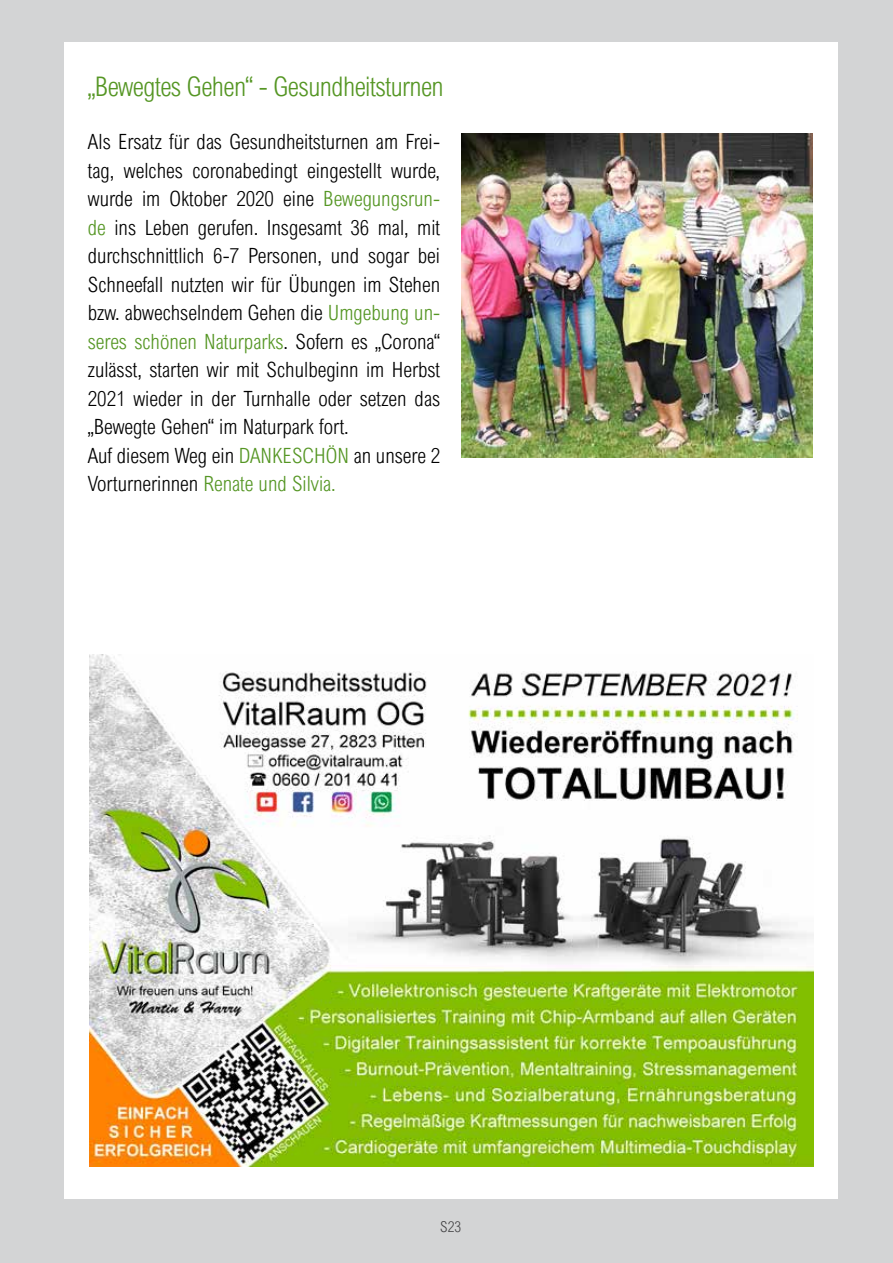
<style>
.page{position:relative;width:893px;height:1263px;background:#d3d4d5}
.page>*{position:absolute;margin:0;border:0;box-sizing:border-box;transform-origin:0 0}
.t1{font:300 27px "Arial Nova Cond";letter-spacing:-.02em;color:#559624}
.t2{font:300 21px/28.5px "Arial Nova Cond";color:#000}
.t3{font:300 15px "Arial Nova Cond";color:#434345}
.s1{color:#559624}
</style>
<div class="page">
<div style="left:64px;top:43px;width:774px;height:1156px;background:#fff"></div>
<img style="left:89px;top:654px;width:725px;height:512px">
<img style="left:461px;top:134px;width:351px;height:323px">
<p class="t1" style="left:88px;top:70px;width:357px">„Bewegtes Gehen“ - Gesundheitsturnen</p>
<p class="t2" style="left:88px;top:127px;width:354px">Als Ersatz für das Gesundheitsturnen am Frei&shy;tag, welches coronabedingt eingestellt wurde, wurde im Oktober 2020 eine <span class="s1">Bewegungsrun&shy;de</span> ins Leben gerufen. Insgesamt 36 mal, mit durchschnittlich 6-7 Personen, und sogar bei Schneefall nutzten wir für Übungen im Stehen bzw. abwechselndem Gehen die <span class="s1">Umgebung un&shy;seres schönen Naturparks</span>. Sofern es „Corona“ zulässt, starten wir mit Schulbeginn im Herbst 2021 wieder in der Turnhalle oder setzen das „Bewegte Gehen“ im Naturpark fort.<br>Auf diesem Weg ein <span class="s1">DANKESCHÖN</span> an unsere 2<br>Vorturnerinnen <span class="s1">Renate und Silvia.</span></p>
<p class="t3" style="left:440px;top:1218px;width:22px">S23</p>
</div>
